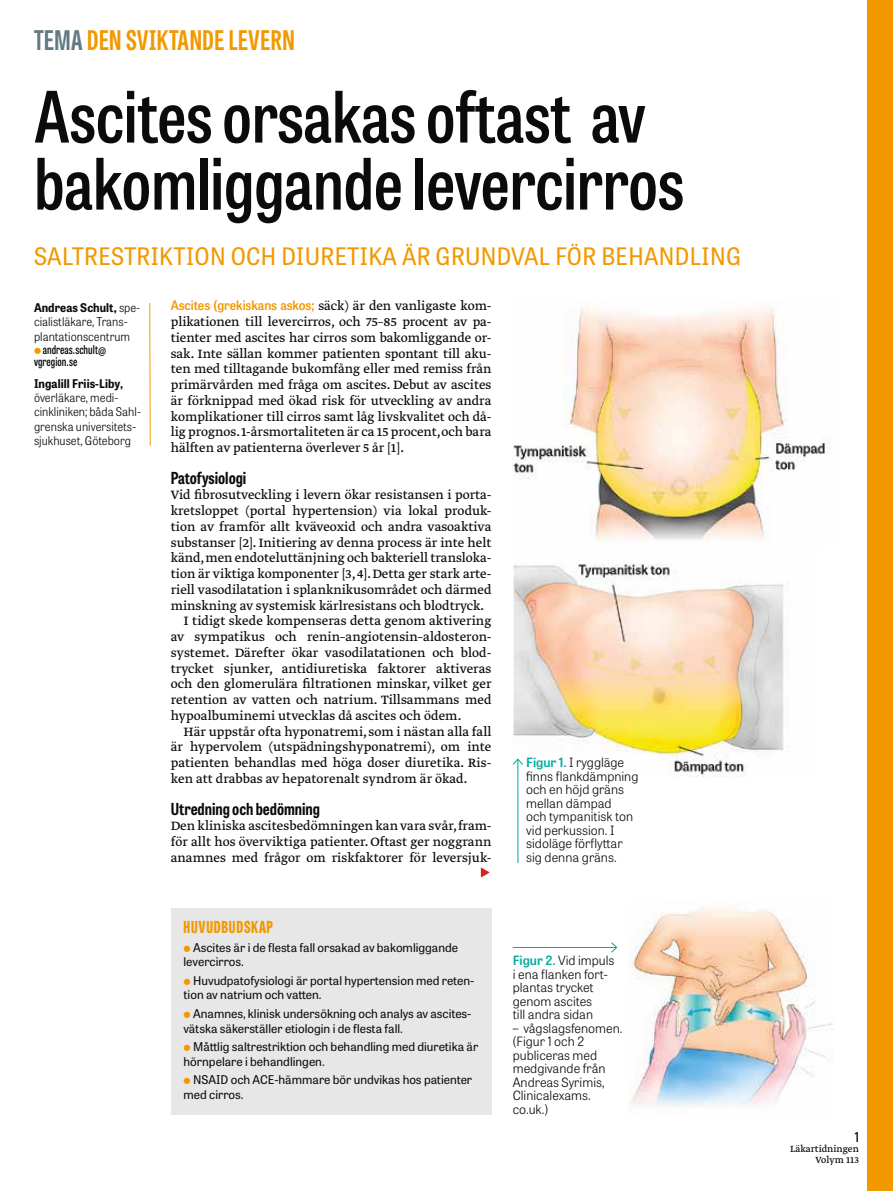
<style>
.page{position:relative;width:893px;height:1191px;background:#fff}
.page>*{position:absolute;margin:0;border:0;box-sizing:border-box;transform-origin:0 0}
.t1{font:600 70.5px/67.1px "Tablet Gothic Condensed";letter-spacing:-.005em;color:#090b0c}
.t2{font:700 27px "Tablet Gothic Compressed";letter-spacing:.02em;color:#f29900}
.t3{font:24px "Tablet Gothic Narrow";letter-spacing:.015em;color:#f29900}
.t4{font:700 16.5px "Tablet Gothic Condensed";color:#090b0c}
.t5{font:800 16.5px "Tablet Gothic Compressed";letter-spacing:.045em;color:#f29900}
.t6{font:14.25px/15.8px "Greta Text Pro Regular Min";color:#090b0c;text-align:justify}
.t7{font:600 13.5px "Tablet Gothic Condensed";color:#090b0c}
.t8{font:600 13.05px "Tablet Gothic Narrow";letter-spacing:-.005em;color:#f29900}
.t9{font:300 12.75px/13.5px "Tablet Gothic";color:#090b0c}
.t10{font:12px/14.4px "Tablet Gothic";color:#090b0c}
.t11{font:300 12px/14.2px "Tablet Gothic Narrow";color:#090b0c}
.t12{font:600 12px/12px "Tablet Gothic Compressed";letter-spacing:.01em;color:#090b0c}
.t13{font:700 12px "Tablet Gothic Narrow";letter-spacing:.005em;color:#090b0c}
.t14{font:10.5px/10.5px "Greta Text Pro";color:#090b0c;text-align:right}
.s1{color:#637983}
.s2{font-weight:700}
.s3{font-family:"Greta Text Pro Regular Min";font-weight:400;font-size:14.25px;color:#090b0c}
.s4{font-weight:600;color:#00aa9e}
</style>
<div class="page">
<div style="left:867px;top:0;width:26px;height:1191px;background:#f29900"></div>
<svg style="left:149px;top:303px;width:2px;height:143px"></svg>
<div style="left:171px;top:908px;width:320px;height:206px;background:#e7e7e7"></div>
<img style="left:513px;top:307px;width:318px;height:234px">
<img style="left:628px;top:906px;width:206px;height:202px">
<img style="left:514px;top:563px;width:270px;height:213px">
<hr style="left:513px;top:947px;width:104px;height:1px;background:#00aa9e">
<svg style="left:611px;top:942px;width:7px;height:11px"></svg>
<svg style="left:481px;top:867px;width:9px;height:10px"></svg>
<hr style="left:517px;top:759px;width:1px;height:104px;background:#00aa9e">
<svg style="left:512px;top:758px;width:12px;height:7px"></svg>
<h2 class="t2" style="left:34px;top:22px;width:262px"><span class="s1">TEMA</span> DEN SVIKTANDE LEVERN</h2>
<h1 class="t1" style="left:34px;top:81px;width:652px">Ascites orsakas oftast av bakomliggande levercirros</h1>
<h3 class="t3" style="left:34px;top:240px;width:708px">SALTRESTRIKTION OCH DIURETIKA ÄR GRUNDVAL FÖR BEHANDLING</h3>
<p class="t11" style="left:34px;top:300px;width:108px"><span class="s2">Andreas Schult,</span> spe&shy;cialistläkare, Trans&shy;plantationscentrum</p>
<p class="t12" style="left:34px;top:343px;width:74px;text-indent:9px">andreas.schult@ vgregion.se</p>
<p class="t13" style="left:34px;top:375px;width:91px">Ingalill Friis-Liby,</p>
<p class="t11" style="left:34px;top:390px;width:109px">överläkare, medi&shy;cinkliniken; båda Sahl&shy;grenska universitets&shy;sjukhuset, Göteborg</p>
<p class="t8" style="left:171px;top:297px;width:322px">Ascites (grekiskans askos; <span class="s3">säck) är den vanligaste kom-</span></p>
<p class="t6" style="left:171px;top:314px;width:322px">plikationen till levercirros, och 75–85 procent av pa&shy;tienter med ascites har cirros som bakomliggande or&shy;sak. Inte sällan kommer patienten spontant till aku&shy;ten med tilltagande bukomfång eller med remiss från primärvården med fråga om ascites. Debut av ascites är förknippad med ökad risk för utveckling av andra komplikationer till cirros samt låg livskvalitet och då&shy;lig prognos.1-årsmortaliteten är ca 15 procent,och bara hälften av patienterna överlever 5 år [1].</p>
<p class="t4" style="left:171px;top:466px;width:77px">Patofysiologi</p>
<p class="t6" style="left:171px;top:488px;width:321px">Vid fibrosutveckling i levern ökar resistansen i porta-</p>
<p class="t6" style="left:171px;top:503px;width:322px">kretsloppet (portal hypertension) via lokal produk-</p>
<p class="t6" style="left:171px;top:519px;width:322px">tion av framför allt kväveoxid och andra vasoaktiva</p>
<p class="t6" style="left:171px;top:535px;width:322px">substanser [2]. Initiering av denna process är inte helt</p>
<p class="t6" style="left:171px;top:551px;width:322px">känd,men endoteluttänjning och bakteriell transloka-</p>
<p class="t6" style="left:171px;top:566px;width:322px">tion är viktiga komponenter [3, 4]. Detta ger stark arte-</p>
<p class="t6" style="left:171px;top:582px;width:322px">riell vasodilatation i splanknikusområdet och därmed</p>
<p class="t6" style="left:171px;top:598px;width:315px">minskning av systemisk kärlresistans och blodtryck.</p>
<p class="t6" style="left:184px;top:614px;width:309px">I tidigt skede kompenseras detta genom aktivering</p>
<p class="t6" style="left:171px;top:629px;width:321px">av sympatikus och renin–angiotensin–aldosteron-</p>
<p class="t6" style="left:171px;top:645px;width:322px">systemet. Därefter ökar vasodilatationen och blod-</p>
<p class="t6" style="left:171px;top:661px;width:322px">trycket sjunker, antidiuretiska faktorer aktiveras</p>
<p class="t6" style="left:171px;top:677px;width:322px">och den glomerulära filtrationen minskar, vilket ger</p>
<p class="t6" style="left:171px;top:692px;width:322px">retention av vatten och natrium. Tillsammans med</p>
<p class="t6" style="left:171px;top:708px;width:292px">hypoalbuminemi utvecklas då ascites och ödem.</p>
<p class="t6" style="left:184px;top:724px;width:309px">Här uppstår ofta hyponatremi, som i nästan alla fall</p>
<p class="t6" style="left:171px;top:740px;width:322px">är hypervolem (utspädningshyponatremi), om inte</p>
<p class="t6" style="left:171px;top:755px;width:322px">patienten behandlas med höga doser diuretika. Ris-</p>
<p class="t6" style="left:171px;top:771px;width:298px">ken att drabbas av hepatorenalt syndrom är ökad.</p>
<p class="t4" style="left:171px;top:797px;width:151px">Utredning och bedömning</p>
<p class="t6" style="left:171px;top:818px;width:322px">Den kliniska ascitesbedömningen kan vara svår, fram&shy;för allt hos överviktiga patienter. Oftast ger noggrann anamnes med frågor om riskfaktorer för leversjuk-</p>
<p class="t9" style="left:526px;top:755px;width:114px"><span class="s4">Figur 1.</span> I ryggläge finns flankdämpning och en höjd gräns mellan dämpad<br>och tympanitisk ton vid perkussion. I sidoläge förflyttar sig denna gräns.</p>
<p class="t5" style="left:184px;top:915px;width:91px">HUVUDBUDSKAP</p>
<p class="t10" style="left:184px;top:940px;width:276px;text-indent:10px">Ascites är i de flesta fall orsakad av bakomliggande levercirros.</p>
<p class="t10" style="left:184px;top:973px;width:292px;text-indent:10px">Huvudpatofysiologi är portal hypertension med reten&shy;tion av natrium och vatten.</p>
<p class="t10" style="left:184px;top:1006px;width:289px;text-indent:10px">Anamnes, klinisk undersökning och analys av ascites&shy;vätska säkerställer etiologin i de flesta fall.</p>
<p class="t10" style="left:184px;top:1039px;width:296px;text-indent:10px">Måttlig saltrestriktion och behandling med diuretika är hörnpelare i behandlingen.</p>
<p class="t10" style="left:184px;top:1072px;width:290px;text-indent:10px">NSAID och ACE-hämmare bör undvikas hos patienter med cirros.</p>
<p class="t9" style="left:513px;top:953px;width:103px"><span class="s4">Figur 2.</span> Vid impuls i ena flanken fort&shy;plantas trycket genom ascites<br>till andra sidan</p>
<p class="t9" style="left:513px;top:1021px;width:111px">– vågslagsfenomen. (Figur 1 och 2 publiceras med medgivande från<br>Andreas Syrimis,<br>Clinicalexams. co.uk.)</p>
<p class="t7" style="left:855px;top:1127px;width:6px">1</p>
<p class="t14" style="left:790px;top:1144px;width:70px">Läkartidningen<br>Volym 113</p>
</div>
